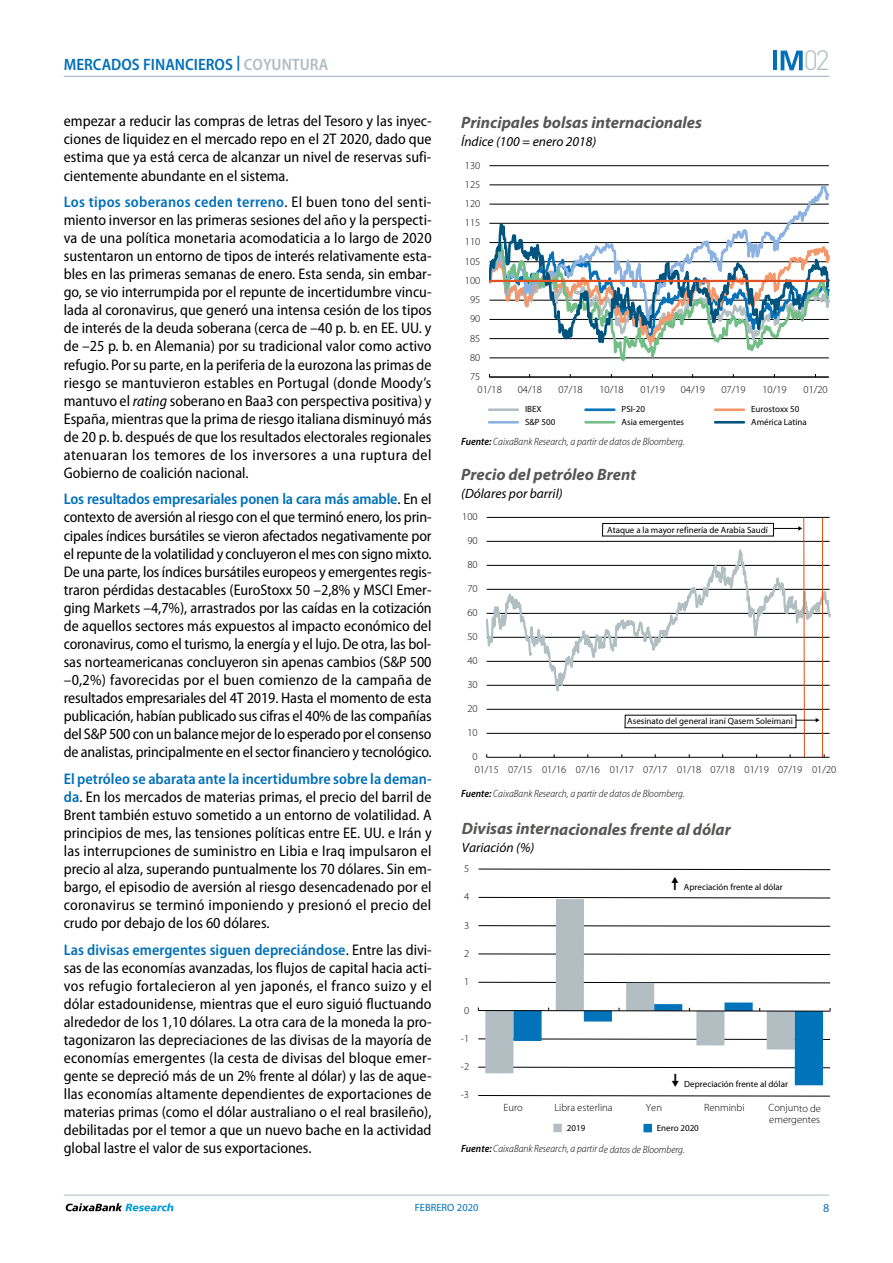
<style>
.page{position:relative;width:893px;height:1263px;background:#fff}
.page>*{position:absolute;margin:0;border:0;box-sizing:border-box;transform-origin:0 0}
.t1{font:300 27.6px "DIN Pro";color:#b2bdc2}
.t2{font:italic 700 16.5px "Myriad Pro";color:#585757}
.t3{font:italic 700 16.5px "Myriad Pro";color:#575756}
.t4{font:600 semi-condensed 16.5px "Myriad Pro";color:#0070ba}
.t5{font:semi-condensed 15.3px/18px "Myriad Pro";letter-spacing:.005em;color:#000;text-align:justify}
.t6{font:italic 13.5px "Myriad Pro";color:#000}
.t7{font:12px "Myriad Pro";color:#0070ba}
.t8{font:300 10.5px/11.9px "Myriad Pro";color:#000}
.t9{font:italic 300 semi-condensed 10.5px "Myriad Pro";color:#000}
.t10{font:10.5px "Myriad Pro";color:#0070ba}
.t11{font:9px "Myriad Pro";color:#000}
.s1{color:#b2bdc2}
.s2{font-weight:600;color:#0070ba}
.s3{font-style:italic}
.s4{font-weight:600}
</style>
<div class="page">
<hr style="left:64px;top:1195px;width:765px;height:1px;background:#b2bdc2">
<svg style="left:66px;top:1203px;width:107px;height:8px"></svg>
<svg style="left:781px;top:51px;width:22px;height:19px"></svg>
<hr style="left:773px;top:51px;width:4px;height:19px;background:#0070ba">
<hr style="left:64px;top:76px;width:765px;height:1px;background:#b2bdc2">
<hr style="left:489px;top:165px;width:340px;height:1px;background:#000">
<svg style="left:489px;top:184px;width:341px;height:228px"></svg>
<hr style="left:489px;top:280px;width:90px;height:2px;background:#e15225">
<hr style="left:579px;top:280px;width:89px;height:2px;background:#e15225">
<hr style="left:668px;top:280px;width:89px;height:2px;background:#e15225">
<hr style="left:757px;top:280px;width:69px;height:2px;background:#e15225">
<hr style="left:489px;top:408px;width:29px;height:3px;background:#b1bec2">
<hr style="left:586px;top:408px;width:28px;height:3px;background:#0673ba">
<hr style="left:715px;top:408px;width:29px;height:3px;background:#f4986b">
<hr style="left:489px;top:421px;width:29px;height:3px;background:#8bb2e0">
<hr style="left:586px;top:421px;width:28px;height:3px;background:#73be87">
<hr style="left:715px;top:421px;width:29px;height:3px;background:#00547e">
<svg style="left:486px;top:516px;width:345px;height:242px"></svg>
<svg style="left:478px;top:869px;width:352px;height:227px"></svg>
<svg style="left:485px;top:899px;width:310px;height:103px"></svg>
<div style="left:553px;top:1124px;width:9px;height:8px;background:#b2bec2"></div>
<div style="left:643px;top:1124px;width:9px;height:8px;background:#0073bb"></div>
<svg style="left:671px;top:877px;width:7px;height:13px"></svg>
<svg style="left:478px;top:1002px;width:353px;height:85px"></svg>
<p class="t4" style="left:64px;top:55px;width:266px">MERCADOS FINANCIEROS <sup>|</sup> <span class="s1">COYUNTURA</span></p>
<p class="t5" style="left:64px;top:113px;width:369px">empezar a reducir las compras de letras del Tesoro y las inyec&shy;ciones de liquidez en el mercado repo en el 2T 2020, dado que estima que ya está cerca de alcanzar un nivel de reservas sufi&shy;cientemente abundante en el sistema.</p>
<p class="t5" style="left:64px;top:193px;width:369px"><span class="s2">Los tipos soberanos ceden terreno</span>. El buen tono del senti&shy;miento inversor en las primeras sesiones del año y la perspecti&shy;va de una política monetaria acomodaticia a lo largo de 2020 sustentaron un entorno de tipos de interés relativamente esta&shy;bles en las primeras semanas de enero. Esta senda, sin embar&shy;go, se vio interrumpida por el repunte de incertidumbre vincu&shy;lada al coronavirus, que generó una intensa cesión de los tipos de interés de la deuda soberana (cerca de –40 p. b. en EE. UU. y de –25 p. b. en Alemania) por su tradicional valor como activo refugio. Por su parte, en la periferia de la eurozona las primas de riesgo se mantuvieron estables en Portugal (donde Moody’s mantuvo el <span class="s3">rating</span> soberano en Baa3 con perspectiva positiva) y España, mientras que la prima de riesgo italiana disminuyó más de 20 p. b. después de que los resultados electorales regionales atenuaran los temores de los inversores a una ruptura del Gobierno de coalición nacional.</p>
<p class="t5" style="left:64px;top:491px;width:370px"><span class="s2">Los resultados empresariales ponen la cara más amable</span>. En el contexto de aversión al riesgo con el que terminó enero, los prin&shy;cipales índices bursátiles se vieron afectados negativamente por el repunte de la volatilidad y concluyeron el mes con signo mixto.<br>De una parte, los índices bursátiles europeos y emergentes regis&shy;traron pérdidas destacables (EuroStoxx 50 –2,8% y MSCI Emer&shy;ging Markets –4,7%), arrastrados por las caídas en la cotización de aquellos sectores más expuestos al impacto económico del coronavirus, como el turismo, la energía y el lujo. De otra, las bol&shy;sas norteamericanas concluyeron sin apenas cambios (S&amp;P 500 –0,2%) favorecidas por el buen comienzo de la campaña de resultados empresariales del 4T 2019. Hasta el momento de esta publicación, habían publicado sus cifras el 40% de las compañías del S&amp;P 500 con un balance mejor de lo esperado por el consenso de analistas, principalmente en el sector financiero y tecnológico.</p>
<p class="t5" style="left:64px;top:770px;width:369px;text-align:left"><span class="s2">El petróleo se abarata ante la incertidumbre sobre la deman&shy;da</span>. En los mercados de materias primas, el precio del barril de Brent también estuvo sometido a un entorno de volatilidad. A principios de mes, las tensiones políticas entre EE. UU. e Irán y las interrupciones de suministro en Libia e Iraq impulsaron el precio al alza, superando puntualmente los 70 dólares. Sin em-- bargo, el episodio de aversión al riesgo desencadenado por el coronavirus se terminó imponiendo y presionó el precio del crudo por debajo de los 60 dólares.</p>
<p class="t5" style="left:64px;top:941px;width:370px"><span class="s2">Las divisas emergentes siguen depreciándose</span>. Entre las divi&shy;sas de las economías avanzadas, los flujos de capital hacia acti&shy;vos refugio fortalecieron al yen japonés, el franco suizo y el dólar estadounidense, mientras que el euro siguió fluctuando alrededor de los 1,10 dólares. La otra cara de la moneda la pro&shy;tagonizaron las depreciaciones de las divisas de la mayoría de economías emergentes (la cesta de divisas del bloque emer&shy;gente se depreció más de un 2% frente al dólar) y las de aque&shy;llas economías altamente dependientes de exportaciones de materias primas (como el dólar australiano o el real brasileño), debilitadas por el temor a que un nuevo bache en la actividad global lastre el valor de sus exportaciones.</p>
<p class="t2" style="left:461px;top:112px;width:242px">Principales bolsas internacionales</p>
<p class="t6" style="left:461px;top:133px;width:137px">Índice (100 = enero 2018)</p>
<p class="t8" style="left:465px;top:159px;width:17px">130</p>
<p class="t8" style="left:465px;top:179px;width:17px">125</p>
<p class="t8" style="left:465px;top:198px;width:17px">120</p>
<p class="t8" style="left:465px;top:217px;width:17px">115</p>
<p class="t8" style="left:465px;top:236px;width:17px">110</p>
<p class="t8" style="left:465px;top:255px;width:17px">105</p>
<p class="t8" style="left:465px;top:275px;width:17px">100</p>
<p class="t8" style="left:470px;top:294px;width:12px">95</p>
<p class="t8" style="left:470px;top:313px;width:12px">90</p>
<p class="t8" style="left:470px;top:332px;width:12px">85</p>
<p class="t8" style="left:470px;top:352px;width:12px">80</p>
<p class="t8" style="left:470px;top:371px;width:12px">75</p>
<h1 class="t1" style="left:804px;top:42px;width:27px">02</h1>
<p class="t8" style="left:478px;top:383px;width:26px">01/18</p>
<p class="t8" style="left:518px;top:383px;width:26px">04/18</p>
<p class="t8" style="left:558px;top:383px;width:26px">07/18</p>
<p class="t8" style="left:599px;top:383px;width:26px">10/18</p>
<p class="t8" style="left:641px;top:383px;width:26px">01/19</p>
<p class="t8" style="left:681px;top:383px;width:26px">04/19</p>
<p class="t8" style="left:721px;top:383px;width:26px">07/19</p>
<p class="t8" style="left:762px;top:383px;width:26px">10/19</p>
<p class="t8" style="left:803px;top:383px;width:26px">01/20</p>
<p class="t11" style="left:525px;top:404px;width:18px">IBEX</p>
<p class="t11" style="left:622px;top:404px;width:25px">PSI-20</p>
<p class="t11" style="left:751px;top:404px;width:50px">Eurostoxx 50</p>
<p class="t11" style="left:525px;top:416px;width:32px">S&amp;P 500</p>
<p class="t11" style="left:622px;top:416px;width:64px">Asia emergentes</p>
<p class="t11" style="left:751px;top:416px;width:57px">América Latina</p>
<p class="t9" style="left:461px;top:436px;width:225px"><span class="s4">Fuente:</span> CaixaBank Research, a partir de datos de Bloomberg.</p>
<p class="t2" style="left:461px;top:463px;width:176px">Precio del petróleo Brent</p>
<p class="t6" style="left:461px;top:485px;width:103px">(Dólares por barril)</p>
<p class="t8" style="left:462px;top:511px;width:17px">100</p>
<p class="t8" style="left:467px;top:535px;width:12px">90</p>
<p class="t8" style="left:467px;top:559px;width:12px">80</p>
<p class="t8" style="left:467px;top:583px;width:12px">70</p>
<p class="t8" style="left:467px;top:607px;width:12px">60</p>
<p class="t8" style="left:467px;top:631px;width:12px">50</p>
<p class="t8" style="left:467px;top:655px;width:12px">40</p>
<p class="t8" style="left:467px;top:679px;width:12px">30</p>
<p class="t8" style="left:467px;top:703px;width:12px">20</p>
<p class="t8" style="left:467px;top:727px;width:12px">10</p>
<p class="t8" style="left:472px;top:751px;width:7px">0</p>
<p class="t11" style="left:607px;top:524px;width:162px">Ataque a la mayor refinería de Arabia Saudí</p>
<p class="t11" style="left:627px;top:716px;width:167px">Asesinato del general iraní Qasem Soleimani</p>
<p class="t8" style="left:475px;top:763px;width:363px">01/15 07/15 01/16 07/16 01/17 07/17 01/18 07/18 01/19 07/19 01/20</p>
<p class="t9" style="left:461px;top:788px;width:225px"><span class="s4">Fuente:</span> CaixaBank Research, a partir de datos de Bloomberg.</p>
<p class="t3" style="left:462px;top:820px;width:270px">Divisas internacionales frente al dólar</p>
<p class="t6" style="left:462px;top:841px;width:74px">Variación (%)</p>
<p class="t8" style="left:464px;top:863px;width:7px">5</p>
<p class="t8" style="left:464px;top:891px;width:7px">4</p>
<p class="t8" style="left:464px;top:919px;width:7px">3</p>
<p class="t8" style="left:464px;top:948px;width:7px">2</p>
<p class="t8" style="left:464px;top:976px;width:7px">1</p>
<p class="t8" style="left:464px;top:1004px;width:7px">0</p>
<p class="t8" style="left:461px;top:1032px;width:10px">-1</p>
<p class="t8" style="left:461px;top:1061px;width:10px">-2</p>
<p class="t8" style="left:461px;top:1089px;width:10px">-3</p>
<p class="t11" style="left:684px;top:882px;width:100px">Apreciación frente al dólar</p>
<p class="t11" style="left:684px;top:1079px;width:105px">Depreciación frente al dólar</p>
<p class="t8" style="left:504px;top:1102px;width:21px">Euro</p>
<p class="t8" style="left:554px;top:1102px;width:60px">Libra esterlina</p>
<p class="t8" style="left:646px;top:1102px;width:18px">Yen</p>
<p class="t8" style="left:704px;top:1102px;width:42px">Renminbi</p>
<p class="t8" style="left:768px;top:1102px;width:54px">Conjunto de emergentes</p>
<p class="t11" style="left:567px;top:1123px;width:20px">2019</p>
<p class="t11" style="left:657px;top:1123px;width:44px">Enero 2020</p>
<p class="t9" style="left:461px;top:1143px;width:225px"><span class="s4">Fuente:</span> CaixaBank Research, a partir de datos de Bloomberg.</p>
<p class="t10" style="left:415px;top:1201px;width:65px">FEBRERO 2020</p>
<p class="t7" style="left:823px;top:1201px;width:8px">8</p>
</div>
